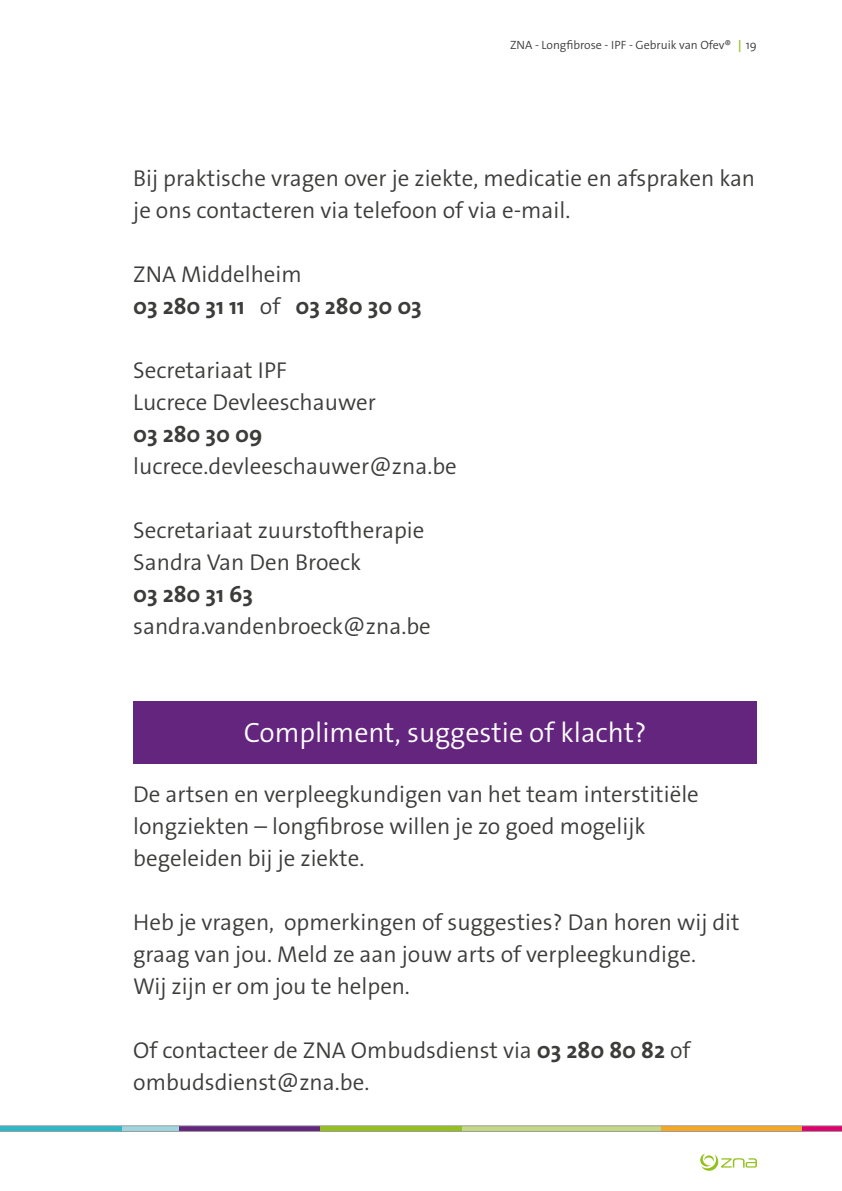
<style>
.page{position:relative;width:842px;height:1191px;background:#fff}
.page>*{position:absolute;margin:0;border:0;box-sizing:border-box;transform-origin:0 0}
.t1{font:300 28px "The Sans Os F";color:#fff}
.t2{font:300 23px/32px "The Sans Os F";color:#3c3c3b}
.t3{font:700 23px/32px "The Sans Os F";color:#3c3c3b}
.t4{font:300 12px "The Sans Os F";color:#3c3c3b}
.s1{font-weight:700;color:#a2c73a}
.s2{font-weight:300}
.s3{font-weight:700}
</style>
<div class="page">
<svg style="left:0;top:1125px;width:842px;height:6px;background:#a1a27e"></svg>
<svg style="left:700px;top:1153px;width:57px;height:17px"></svg>
<div style="left:133px;top:701px;width:624px;height:62px;background:#64257e"></div>
<p class="t4" style="left:510px;top:37px;width:248px">ZNA - Longfibrose - IPF - Gebruik van Ofev® <span class="s1">↕</span>19</p>
<p class="t2" style="left:133px;top:162px;width:623px">Bij praktische vragen over je ziekte, medicatie en afspraken kan je ons contacteren via telefoon of via e-mail.</p>
<p class="t3" style="left:133px;top:258px;width:290px"><span class="s2">ZNA Middelheim<br></span>03 280 31 11 <span class="s2">of</span> 03 280 30 03</p>
<p class="t2" style="left:133px;top:354px;width:244px">Secretariaat IPF<br>Lucrece Devleeschauwer</p>
<p class="t3" style="left:133px;top:418px;width:131px">03 280 30 09</p>
<p class="t2" style="left:133px;top:450px;width:325px">lucrece.devleeschauwer@zna.be</p>
<p class="t2" style="left:133px;top:514px;width:293px">Secretariaat zuurstoftherapie<br>Sandra Van Den Broeck</p>
<p class="t3" style="left:133px;top:578px;width:121px">03 280 31 63</p>
<p class="t2" style="left:133px;top:610px;width:299px">sandra.vandenbroeck@zna.be</p>
<p class="t1" style="left:244px;top:715px;width:404px">Compliment, suggestie of klacht?</p>
<p class="t2" style="left:133px;top:778px;width:567px">De artsen en verpleegkundigen van het team interstitiële longziekten – longfibrose willen je zo goed mogelijk begeleiden bij je ziekte.</p>
<p class="t2" style="left:133px;top:906px;width:608px">Heb je vragen, opmerkingen of suggesties? Dan horen wij dit graag van jou. Meld ze aan jouw arts of verpleegkundige.<br>Wij zijn er om jou te helpen.</p>
<p class="t2" style="left:133px;top:1034px;width:559px">Of contacteer de ZNA Ombudsdienst via <span class="s3">03 280 80 82</span> of ombudsdienst@zna.be.</p>
</div>
